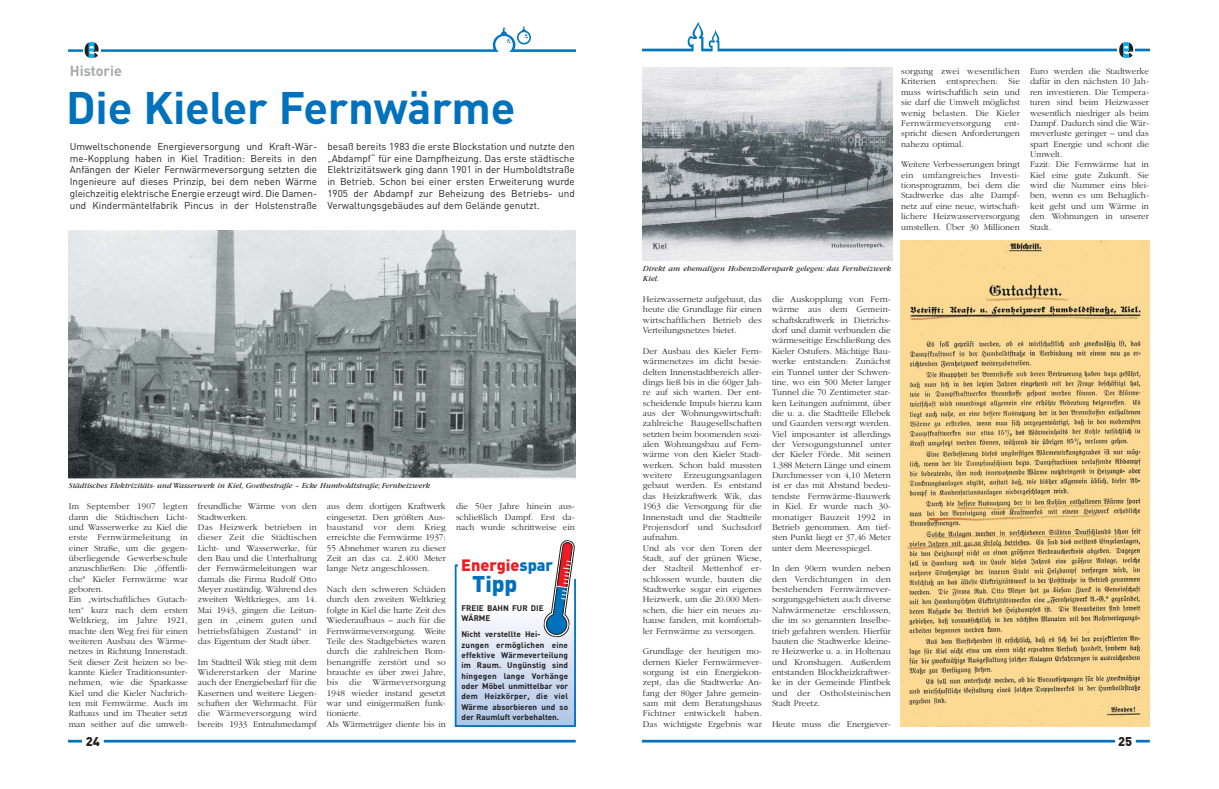
<style>
.page{position:relative;width:1219px;height:789px;background:#fff}
.page>*{position:absolute;margin:0;border:0;box-sizing:border-box;transform-origin:0 0}
.t1{font:700 45px "DIN";letter-spacing:-.005em;color:#0071bc}
.t2{font:900 22.5px "DIN";color:#0071bc}
.t3{font:900 16.2px "DIN";color:#ed1c24}
.t4{font:700 14.4px "DIN";color:#a7a9ac}
.t5{font:900 12.6px "DIN";color:#231f20}
.t6{font:9.9px/11.7px "DIN";color:#231f20;text-align:justify}
.t7{font:300 9px/10.3px "Garamond";color:#231f20;text-align:justify}
.t8{font:700 8.1px/10.4px "DIN";letter-spacing:.01em;color:#231f20}
.t9{font:italic 8.1px/10.4px "Garamond";color:#231f20}
.s1{color:#0071bc}
</style>
<div class="page">
<hr style="left:68px;top:739px;width:14px;height:3px;background:#0071bc">
<svg style="left:68px;top:26px;width:508px;height:32px"></svg>
<hr style="left:642px;top:739px;width:473px;height:3px;background:#0071bc">
<hr style="left:1136px;top:739px;width:14px;height:3px;background:#0071bc">
<svg style="left:642px;top:22px;width:508px;height:36px"></svg>
<hr style="left:104px;top:739px;width:472px;height:3px;background:#0071bc">
<img style="left:68px;top:230px;width:507px;height:248px">
<img style="left:901px;top:240px;width:249px;height:486px">
<img style="left:643px;top:67px;width:249px;height:193px">
<div style="left:455px;top:610px;width:120px;height:115px;background:linear-gradient(to bottom,#fbfafd,#aec5e7)"></div>
<div style="left:455px;top:564px;width:121px;height:162px;border:2px solid #0071bc"></div>
<div style="left:459px;top:557px;width:99px;height:18px;background:#fff"></div>
<svg style="left:542px;top:540px;width:34px;height:98px"></svg>
<h3 class="t4" style="left:70px;top:67px;width:54px">Historie</h3>
<h1 class="t1" style="left:66px;top:94px;width:451px">Die Kieler Fernwärme</h1>
<p class="t6" style="left:70px;top:142px;width:249px">Umweltschonende Energieversorgung und Kraft-Wär&shy;me-Kopplung haben in Kiel Tradition: Bereits in den Anfängen der Kieler Fernwärmeversorgung setzten die Ingenieure auf dieses Prinzip, bei dem neben Wärme gleichzeitig elektrische Energie erzeugt wird. Die Damen&shy;und Kindermäntelfabrik Pincus in der Holstenstraße</p>
<p class="t6" style="left:327px;top:142px;width:249px">besaß bereits 1983 die erste Blockstation und nutzte den „Abdampf“ für eine Dampfheizung. Das erste städtische Elektrizitätswerk ging dann 1901 in der Humboldtstraße in Betrieb. Schon bei einer ersten Erweiterung wurde 1905 der Abdampf zur Beheizung des Betriebs- und Verwaltungsgebäudes auf dem Gelände genutzt.</p>
<p class="t9" style="left:69px;top:481px;width:363px">Städtisches Elektrizitäts- und Wasserwerk in Kiel, Goethestraße – Ecke Humboldtstraße; Fernheizwerk</p>
<p class="t7" style="left:69px;top:501px;width:120px;text-align:left">Im September 1907 legten dann die Städtischen Licht&shy;und Wasserwerke zu Kiel die erste Fernwärmeleitung in einer Straße, um die gegen&shy;überliegende Gewerbeschule anzuschließen: Die „öffentli&shy;che" Kieler Fernwärme war geboren.<br>Ein „wirtschaftliches Gutach&shy;ten“ kurz nach dem ersten<br>Weltkrieg, im Jahre 1921, machte den Weg frei für einen weiteren Ausbau des Wärme&shy;netzes in Richtung Innenstadt.<br>Seit dieser Zeit heizen so be&shy;kannte Kieler Traditionsunter&shy;nehmen, wie die Sparkasse<br>Kiel und die Kieler Nachrich&shy;ten mit Fernwärme. Auch im<br>Rathaus und im Theater setzt man seither auf die umwelt-</p>
<p class="t7" style="left:198px;top:501px;width:120px;text-align:left">freundliche Wärme von den<br>Stadtwerken.<br>Das Heizwerk betrieben in dieser Zeit die Städtischen<br>Licht- und Wasserwerke, für den Bau und die Unterhaltung der Fernwärmeleitungen war damals die Firma Rudolf Otto<br>Meyer zuständig. Während des zweiten Weltkrieges, am 14.<br>Mai 1943, gingen die Leitun&shy;gen in „einem guten und betriebsfähigen Zustand“ in das Eigentum der Stadt über.</p>
<p class="t7" style="left:198px;top:657px;width:120px">Im Stadtteil Wik stieg mit dem Widererstarken der Marine auch der Energiebedarf für die Kasernen und weitere Liegen&shy;schaften der Wehrmacht. Für die Wärmeversorgung wird bereits 1933 Entnahmedampf</p>
<h3 class="t5" style="left:86px;top:737px;width:16px">24</h3>
<p class="t7" style="left:327px;top:501px;width:120px">aus dem dortigen Kraftwerk eingesetzt. Den größten Aus&shy;baustand vor dem Krieg erreichte die Fernwärme 1937:<br>55 Abnehmer waren zu dieser Zeit an das ca. 2.400 Meter lange Netz angeschlossen.</p>
<p class="t7" style="left:327px;top:584px;width:120px;text-align:left">Nach den schweren Schäden durch den zweiten Weltkrieg folgte in Kiel die harte Zeit des<br>Wiederaufbaus – auch für die<br>Fernwärmeversorgung. Weite<br>Teile des Stadtgebietes waren durch die zahlreichen Bom&shy;benangriffe zerstört und so brauchte es über zwei Jahre, bis die Wärmeversorgung<br>1948 wieder instand gesetzt war und einigermaßen funk&shy;tionierte.<br>Als Wärmeträger diente bis in</p>
<p class="t7" style="left:456px;top:501px;width:120px">die 50er Jahre hinein aus&shy;schließlich Dampf. Erst da&shy;nach wurde schrittweise ein</p>
<h3 class="t3" style="left:461px;top:560px;width:94px">Energie<span class="s1">spar</span></h3>
<h2 class="t2" style="left:472px;top:577px;width:47px">Tipp</h2>
<p class="t8" style="left:461px;top:604px;width:84px">FREIE BAHN FUR DIE<br>WÄRME</p>
<p class="t8" style="left:461px;top:630px;width:108px">Nicht verstellte Hei&shy;zungen ermöglichen eine effektive Wärmeverteilung im Raum. Ungünstig sind hingegen lange Vorhänge oder Möbel unmittelbar vor dem Heizkörper, die viel<br>Wärme absorbieren und so der Raumluft vorbehalten.</p>
<p class="t7" style="left:901px;top:67px;width:120px">sorgung zwei wesentlichen Kriterien entsprechen: Sie muss wirtschaftlich sein und sie darf die Umwelt möglichst wenig belasten. Die Kieler Fernwärmeversorgung</p>
<p class="t7" style="left:901px;top:118px;width:120px;text-indent:103px">ent&shy;spricht diesen Anforderungen nahezu optimal.</p>
<p class="t7" style="left:901px;top:160px;width:120px">Weitere Verbesserungen bringt ein umfangreiches Investi&shy;tionsprogramm, bei dem die Stadtwerke das alte Dampf&shy;netz auf eine neue, wirtschaft&shy;lichere Heizwasserversorgung umstellen. Über 30 Millionen</p>
<p class="t7" style="left:1030px;top:67px;width:120px;text-align:left">Euro werden die Stadtwerke dafür in den nächsten 10 Jah&shy;ren investieren. Die Tempera&shy;turen sind beim Heizwasser wesentlich niedriger als beim<br>Dampf. Dadurch sind die Wär&shy;meverluste geringer – und das spart Energie und schont die<br>Umwelt.<br>Fazit: Die Fernwärme hat in<br>Kiel eine gute Zukunft. Sie wird die Nummer eins blei&shy;ben, wenn es um Behaglich&shy;keit geht und um Wärme in den Wohnungen in unserer<br>Stadt.</p>
<p class="t9" style="left:643px;top:264px;width:250px">Direkt am ehemaligen Hohenzollernpark gelegen: das Fernheizwerk<br>Kiel.</p>
<p class="t7" style="left:643px;top:294px;width:120px">Heizwassernetz aufgebaut, das heute die Grundlage für einen wirtschaftlichen Betrieb des Verteilungsnetzes bietet.</p>
<p class="t7" style="left:643px;top:346px;width:120px">Der Ausbau des Kieler Fern&shy;wärmenetzes im dicht besie&shy;delten Innenstadtbereich aller&shy;dings ließ bis in die 60ger Jah&shy;re auf sich warten. Der ent&shy;scheidende Impuls hierzu kam aus der Wohnungswirtschaft: zahlreiche Baugesellschaften setzten beim boomenden sozi&shy;alen Wohnungsbau auf Fern&shy;wärme von den Kieler Stadt&shy;werken. Schon bald mussten weitere</p>
<p class="t7" style="left:643px;top:470px;width:120px;text-align:left;text-indent:41px">Erzeugungsanlagen gebaut werden. Es entstand das Heizkraftwerk Wik, das<br>1963 die Versorgung für die<br>Innenstadt und die Stadtteile<br>Projensdorf und Suchsdorf aufnahm.<br>Und als vor den Toren der<br>Stadt, auf der grünen Wiese, der Stadteil Mettenhof er&shy;schlossen wurde, bauten die<br>Stadtwerke sogar ein eigenes<br>Heizwerk, um die 20.000 Men&shy;schen, die hier ein neues zu&shy;hause fanden, mit komfortab&shy;ler Fernwärme zu versorgen.</p>
<p class="t7" style="left:643px;top:646px;width:120px">Grundlage der heutigen mo&shy;dernen Kieler Fernwärmever&shy;sorgung ist ein Energiekon&shy;zept, das die Stadtwerke An&shy;fang der 80ger Jahre gemein&shy;sam mit dem Beratungshaus Fichtner entwickelt haben.<br>Das wichtigste Ergebnis war</p>
<p class="t7" style="left:772px;top:294px;width:120px">die Auskopplung von Fern&shy;wärme aus dem Gemein&shy;schaftskraftwerk in Dietrichs&shy;dorf und damit verbunden die wärmeseitige Erschließung des Kieler Ostufers. Mächtige Bau&shy;werke entstanden: Zunächst ein Tunnel unter der Schwen&shy;tine, wo ein 500 Meter langer Tunnel die 70 Zentimeter star&shy;ken Leitungen aufnimmt, über die u. a. die Stadtteile Ellebek und Gaarden versorgt werden.<br>Viel imposanter ist allerdings der Versogungstunnel unter der Kieler Förde. Mit seinen 1.388 Metern Länge und einem Durchmesser von 4,10 Metern ist er das mit Abstand bedeu&shy;tendste Fernwärme-Bauwerk in Kiel. Er wurde nach 30- monatiger Bauzeit 1992 in Betrieb genommen. Am tief&shy;sten Punkt liegt er 37,46 Meter unter dem Meeresspiegel.</p>
<p class="t7" style="left:772px;top:564px;width:120px">In den 90ern wurden neben den Verdichtungen in den bestehenden Fernwärmever&shy;sorgungsgebieten auch diverse Nahwärmenetze erschlossen, die im so genannten Inselbe&shy;trieb gefahren werden. Hierfür bauten die Stadtwerke kleine&shy;re Heizwerke u. a. in Holtenau und Kronshagen. Außerdem entstanden Blockheizkraftwer&shy;ke in der Gemeinde Flintbek und der Ostholsteinischen Stadt Preetz.</p>
<p class="t7" style="left:772px;top:719px;width:120px">Heute muss die Energiever-</p>
<h3 class="t5" style="left:1118px;top:737px;width:16px">25</h3>
</div>
